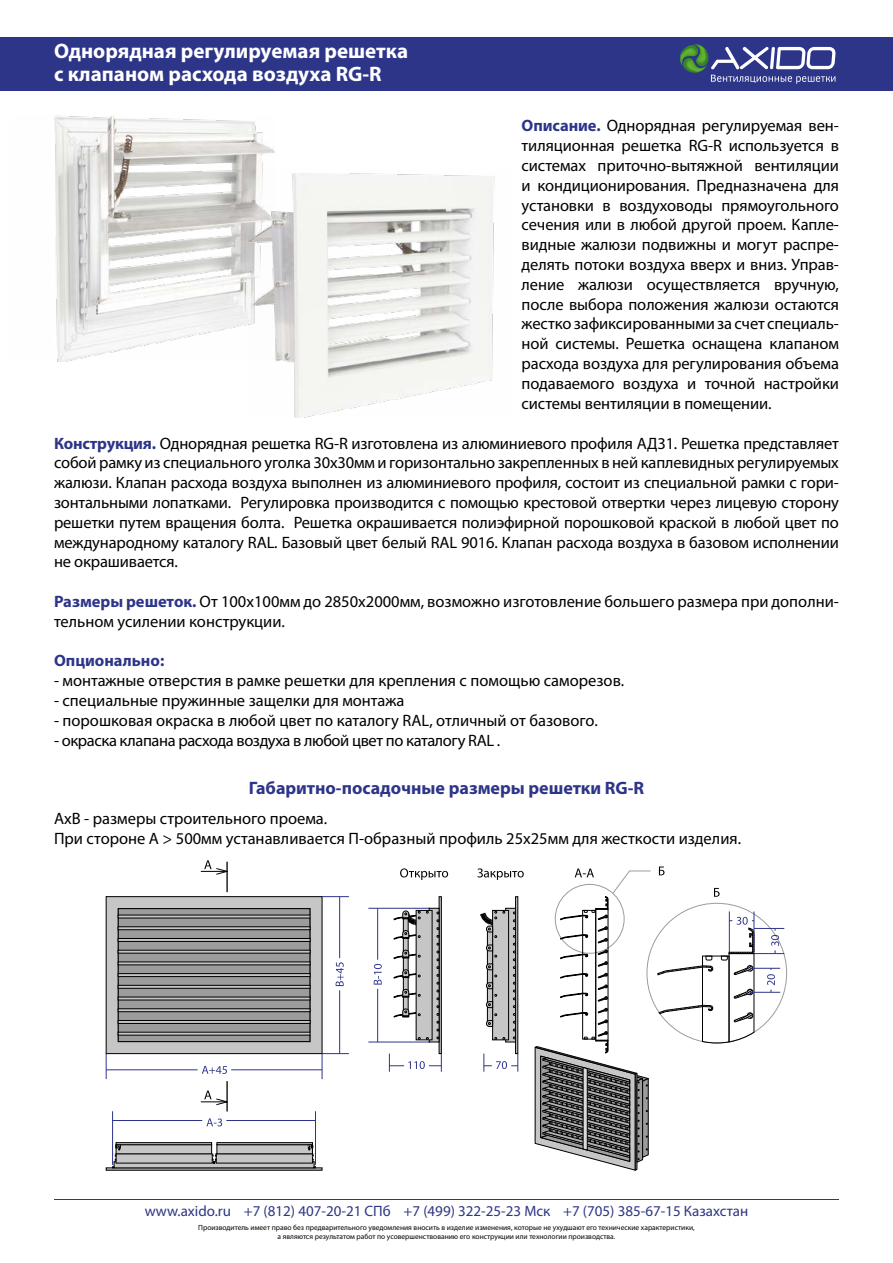
<style>
.page{position:relative;width:893px;height:1263px;background:#fff}
.page>*{position:absolute;margin:0;border:0;box-sizing:border-box;transform-origin:0 0}
.t1{font:700 21px/22.5px "Myriad Pro";color:#fff}
.t2{font:700 18px "Myriad Pro";color:#2d3589}
.t3{font:16.5px/19.8px "Myriad Pro";color:#000;text-align:justify}
.t4{font:16.5px "Myriad Pro";letter-spacing:-.025em;color:#000}
.t5{font:700 16.5px "Myriad Pro";color:#2d3589}
.t6{font:15px "Myriad Pro";color:#2d3685}
.t7{font:7.5px/9px "Myriad Pro";color:#000;text-align:center}
.s1{font-weight:700;color:#2d3589}
</style>
<div class="page">
<div style="left:0;top:37px;width:893px;height:53px;background:#2d3589"></div>
<hr style="left:54px;top:1199px;width:785px;height:1px;background:#2d3685">
<svg style="left:680px;top:44px;width:155px;height:40px"></svg>
<img style="left:54px;top:115px;width:220px;height:247px">
<img style="left:248px;top:171px;width:247px;height:246px">
<hr style="left:226px;top:862px;width:2px;height:30px;background:#000">
<svg style="left:201px;top:860px;width:27px;height:15px"></svg>
<hr style="left:226px;top:1081px;width:2px;height:30px;background:#000">
<svg style="left:201px;top:1090px;width:27px;height:15px"></svg>
<hr style="left:315px;top:1111px;width:1px;height:54px;background:#2e3589">
<hr style="left:112px;top:1111px;width:1px;height:54px;background:#2e3589">
<hr style="left:226px;top:1120px;width:89px;height:1px;background:#2e3589">
<hr style="left:113px;top:1120px;width:89px;height:1px;background:#2e3589">
<svg style="left:206px;top:1118px;width:16px;height:8px"></svg>
<hr style="left:368px;top:1042px;width:62px;height:1px;background:#2e3589">
<hr style="left:368px;top:908px;width:62px;height:1px;background:#2e3589">
<hr style="left:377px;top:989px;width:1px;height:53px;background:#2e3589">
<hr style="left:377px;top:908px;width:1px;height:52px;background:#2e3589">
<svg style="left:374px;top:964px;width:8px;height:20px"></svg>
<svg style="left:659px;top:866px;width:5px;height:9px"></svg>
<svg style="left:714px;top:888px;width:6px;height:9px"></svg>
<svg style="left:106px;top:896px;width:243px;height:183px"></svg>
<div style="left:116px;top:1142px;width:96px;height:3px;border:1px solid #000"></div>
<div style="left:217px;top:1142px;width:96px;height:3px;border:1px solid #000"></div>
<svg style="left:112px;top:1145px;width:204px;height:23px;background:#a5a6a6"></svg>
<svg style="left:598px;top:926px;width:8px;height:41px"></svg>
<div style="left:582px;top:910px;width:14px;height:129px;border:1px solid #000"></div>
<svg style="left:560px;top:934px;width:28px;height:6px"></svg>
<svg style="left:560px;top:954px;width:28px;height:5px"></svg>
<svg style="left:560px;top:868px;width:91px;height:52px"></svg>
<svg style="left:509px;top:910px;width:5px;height:130px"></svg>
<div style="left:505px;top:908px;width:11px;height:134px;border:1px solid #000"></div>
<div style="left:493px;top:910px;width:16px;height:130px;background:#c6c6c6"></div>
<div style="left:492px;top:910px;width:17px;height:130px;border:1px solid #000"></div>
<div style="left:487px;top:928px;width:6px;height:96px;background:#c6c6c6"></div>
<div style="left:487px;top:928px;width:6px;height:96px;border:1px solid #000"></div>
<svg style="left:513px;top:920px;width:2px;height:17px"></svg>
<svg style="left:513px;top:959px;width:2px;height:17px"></svg>
<svg style="left:513px;top:998px;width:2px;height:17px"></svg>
<svg style="left:486px;top:944px;width:11px;height:13px"></svg>
<svg style="left:486px;top:963px;width:11px;height:64px"></svg>
<svg style="left:480px;top:911px;width:17px;height:27px"></svg>
<div style="left:439px;top:896px;width:2px;height:158px;border:1px solid #000"></div>
<svg style="left:432px;top:910px;width:5px;height:130px"></svg>
<div style="left:416px;top:910px;width:16px;height:130px;background:#c6c6c6"></div>
<svg style="left:437px;top:920px;width:2px;height:17px"></svg>
<svg style="left:437px;top:959px;width:2px;height:17px"></svg>
<svg style="left:437px;top:998px;width:2px;height:17px"></svg>
<div style="left:403px;top:918px;width:5px;height:99px;background:#c6c6c6"></div>
<div style="left:403px;top:918px;width:5px;height:99px;border:1px solid #000"></div>
<svg style="left:394px;top:910px;width:34px;height:30px"></svg>
<svg style="left:394px;top:950px;width:27px;height:9px"></svg>
<svg style="left:394px;top:969px;width:27px;height:9px"></svg>
<svg style="left:394px;top:989px;width:27px;height:9px"></svg>
<svg style="left:394px;top:1008px;width:27px;height:9px"></svg>
<svg style="left:400px;top:868px;width:48px;height:12px"></svg>
<svg style="left:477px;top:868px;width:47px;height:12px"></svg>
<svg style="left:389px;top:1053px;width:53px;height:19px"></svg>
<svg style="left:484px;top:1053px;width:35px;height:19px"></svg>
<hr style="left:754px;top:911px;width:1px;height:41px;background:#2e3589">
<hr style="left:729px;top:911px;width:1px;height:41px;background:#2e3589">
<svg style="left:657px;top:917px;width:97px;height:126px"></svg>
<hr style="left:754px;top:928px;width:30px;height:1px;background:#2e3589">
<hr style="left:754px;top:953px;width:30px;height:1px;background:#2e3589">
<svg style="left:771px;top:929px;width:8px;height:24px"></svg>
<hr style="left:750px;top:968px;width:30px;height:1px;background:#2e3589">
<hr style="left:750px;top:992px;width:30px;height:1px;background:#2e3589">
<svg style="left:767px;top:968px;width:8px;height:24px"></svg>
<svg style="left:535px;top:973px;width:114px;height:198px"></svg>
<p class="t1" style="left:54px;top:39px;width:356px">Однорядная регулируемая решетка с клапаном расхода воздуха RG-R</p>
<p class="t3" style="left:522px;top:116px;width:319px"><span class="s1">Описание.</span> Однорядная регулируемая вен&shy;тиляционная решетка RG-R используется в системах приточно-вытяжной вентиляции и кондиционирования. Предназначена для установки в воздуховоды прямоугольного сечения или в любой другой проем. Капле&shy;видные жалюзи подвижны и могут распре&shy;делять потоки воздуха вверх и вниз. Управ&shy;ление жалюзи осуществляется вручную, после выбора положения жалюзи остаются жестко зафиксированными за счет специаль&shy;ной системы. Решетка оснащена клапаном расхода воздуха для регулирования объема подаваемого воздуха и точной настройки системы вентиляции в помещении.</p>
<p class="t3" style="left:54px;top:433px;width:786px"><span class="s1">Конструкция.</span> Однорядная решетка RG-R изготовлена из алюминиевого профиля АД31. Решетка представляет собой рамку из специального уголка 30х30мм и горизонтально закрепленных в ней каплевидных регулируемых жалюзи. Клапан расхода воздуха выполнен из алюминиевого профиля, состоит из специальной рамки с гори&shy;зонтальными лопатками. Регулировка производится с помощью крестовой отвертки через лицевую сторону решетки путем вращения болта. Решетка окрашивается полиэфирной порошковой краской в любой цвет по международному каталогу RAL. Базовый цвет белый RAL 9016. Клапан расхода воздуха в базовом исполнении не окрашивается.</p>
<p class="t3" style="left:54px;top:591px;width:786px"><span class="s1">Размеры решеток.</span> От 100х100мм до 2850х2000мм, возможно изготовление большего размера при дополни&shy;тельном усилении конструкции.</p>
<p class="t5" style="left:54px;top:650px;width:112px">Опционально:</p>
<p class="t3" style="left:54px;top:670px;width:572px">- монтажные отверстия в рамке решетки для крепления с помощью саморезов.</p>
<p class="t3" style="left:54px;top:690px;width:352px">- специальные пружинные защелки для монтажа</p>
<p class="t3" style="left:54px;top:710px;width:545px">- порошковая окраска в любой цвет по каталогу RAL, отличный от базового.</p>
<p class="t4" style="left:54px;top:730px;width:448px">- окраска клапана расхода воздуха в любой цвет по каталогу RAL .</p>
<p class="t2" style="left:249px;top:776px;width:397px">Габаритно-посадочные размеры решетки RG-R</p>
<p class="t3" style="left:54px;top:809px;width:689px">АхВ - размеры строительного проема.<br>При стороне А &gt; 500мм устанавливается П-образный профиль 25х25мм для жесткости изделия.</p>
<p class="t6" style="left:145px;top:1202px;width:605px">www.axido.ru +7 (812) 407-20-21 СПб +7 (499) 322-25-23 Мск +7 (705) 385-67-15 Казахстан</p>
<p class="t7" style="left:198px;top:1223px;width:498px">Производитель имеет право без предварительного уведомления вносить в изделие изменения, которые не ухудшают его технические характеристики, а являются результатом работ по усовершенствованию его конструкции или технологии производства.</p>
</div>
